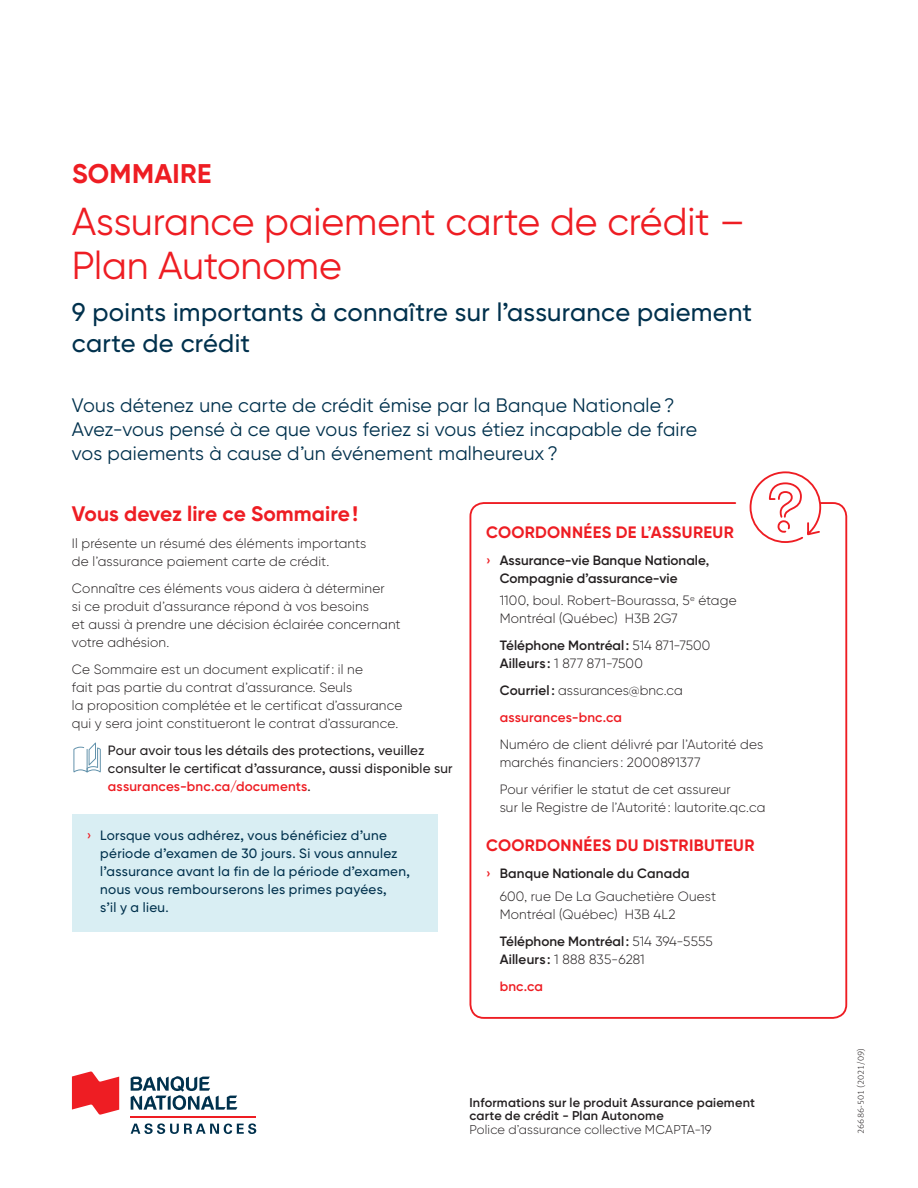
<style>
.page{position:relative;width:918px;height:1188px;background:#fff}
.page>*{position:absolute;margin:0;border:0;box-sizing:border-box;transform-origin:0 0}
.t1{font:39px/43.5px "Gilroy BN";letter-spacing:-.005em;color:#ee1d23}
.t2{font:700 27px "Gilroy BN";letter-spacing:.01em;color:#ee1d23}
.t3{font:500 25.5px/31.5px "Gilroy BN";letter-spacing:.01em;color:#00314d}
.t4{font:700 21px "Gilroy BN";color:#ee1d23}
.t5{font:19.5px/24px "Gilroy BN";letter-spacing:.01em;color:#00314d}
.t6{font:700 16.5px "Gilroy BN";letter-spacing:.02em;color:#ee1d23}
.t7{font:300 13.5px/18px "Gilroy BN";letter-spacing:.01em;color:#231f20}
.t8{font:500 13.5px/18px "Gilroy BN";letter-spacing:.025em;color:#00314d}
.t9{font:500 13.5px/18px "Gilroy BN";letter-spacing:.015em;color:#231f20}
.t10{font:600 13.5px/18px "Gilroy BN";letter-spacing:.005em;color:#231f20}
.t11{font:600 12.75px/13.5px "Gilroy BN";letter-spacing:.015em;color:#231f20}
.t12{font:300 12.75px "Gilroy BN";letter-spacing:.01em;color:#231f20}
.t13{font:300 9px "Meta OT";letter-spacing:.005em;color:#231f20}
.s1{font-weight:600;color:#ee1d23}
.s2{font-size:13.8px;color:#ee1d23}
.s3{color:#ee1d23}
.s4{font-weight:300}
.s5{font-weight:600}
</style>
<div class="page">
<svg style="left:73px;top:743px;width:28px;height:29px"></svg>
<div style="left:72px;top:814px;width:366px;height:118px;background:#d9eef3"></div>
<svg style="left:749px;top:471px;width:73px;height:72px"></svg>
<div style="left:469px;top:502px;width:378px;height:517px;border:2px solid #ee1d23;border-radius:14px"></div>
<svg style="left:72px;top:1071px;width:47px;height:44px"></svg>
<svg style="left:131px;top:1076px;width:106px;height:34px"></svg>
<hr style="left:131px;top:1116px;width:125px;height:1px;background:#ee1d23">
<svg style="left:131px;top:1123px;width:125px;height:11px"></svg>
<h2 class="t2" style="left:72px;top:157px;width:141px">SOMMAIRE</h2>
<h1 class="t1" style="left:72px;top:200px;width:675px">Assurance paiement carte de crédit –<br>Plan Autonome</h1>
<h3 class="t3" style="left:72px;top:296px;width:682px">9 points importants à connaître sur l'assurance paiement carte de crédit</h3>
<h3 class="t5" style="left:72px;top:393px;width:627px">Vous détenez une carte de crédit émise par la Banque Nationale?<br>Avez-vous pensé à ce que vous feriez si vous étiez incapable de faire vos paiements à cause d’un événement malheureux ?</h3>
<h3 class="t4" style="left:72px;top:500px;width:288px">Vous devez lire ce Sommaire!</h3>
<p class="t7" style="left:72px;top:534px;width:296px">Il présente un résumé des éléments importants de l’assurance paiement carte de crédit.</p>
<p class="t7" style="left:72px;top:579px;width:330px">Connaître ces éléments vous aidera à déterminer<br>si ce produit d’assurance répond à vos besoins<br>et aussi à prendre une décision éclairée concernant votre adhésion.</p>
<p class="t7" style="left:72px;top:660px;width:332px">Ce Sommaire est un document explicatif: il ne<br>fait pas partie du contrat d’assurance. Seuls<br>la proposition complétée et le certificat d'assurance qui y sera joint constitueront le contrat d'assurance.</p>
<p class="t9" style="left:108px;top:741px;width:346px">Pour avoir tous les détails des protections, veuillez consulter le certificat d’assurance, aussi disponible sur <span class="s1">assurances-bnc.ca/documents</span>.</p>
<p class="t8" style="left:100px;top:826px;width:311px;text-indent:-14px"><span class="s2">›</span> Lorsque vous adhérez, vous bénéficiez d’une période d’examen de 30 jours. Si vous annulez l’assurance avant la fin de la période d’examen, nous vous rembourserons les primes payées,<br>s’il y a lieu.</p>
<p class="t6" style="left:486px;top:522px;width:249px">COORDONNÉES DE L’ASSUREUR</p>
<p class="t10" style="left:500px;top:551px;width:211px;text-indent:-14px"><span class="s3">›</span> Assurance-vie Banque Nationale,<br>Compagnie d’assurance-vie</p>
<p class="t7" style="left:500px;top:592px;width:238px">1100, boul. Robert-Bourassa, 5<sup>e</sup> étage<br>Montréal (Québec) H3B 2G7</p>
<p class="t10" style="left:500px;top:637px;width:212px">Téléphone Montréal: <span class="s4">514 871-7500<br></span>Ailleurs : <span class="s4">1 877 871-7500</span></p>
<p class="t7" style="left:500px;top:677px;width:185px;line-height:27px"><span class="s5">Courriel:</span> assurances@bnc.ca <span class="s1">assurances-bnc.ca</span></p>
<p class="t7" style="left:500px;top:736px;width:265px">Numéro de client délivré par l’Autorité des marchés financiers : 2000891377</p>
<p class="t7" style="left:500px;top:781px;width:267px">Pour vérifier le statut de cet assureur<br>sur le Registre de l’Autorité: lautorite.qc.ca</p>
<p class="t6" style="left:486px;top:835px;width:270px">COORDONNÉES DU DISTRIBUTEUR</p>
<p class="t7" style="left:500px;top:862px;width:218px;line-height:22.5px;text-indent:-14px"><span class="s1">›</span> <span class="s5">Banque Nationale du Canada<br></span>600, rue De La Gauchetière Ouest</p>
<p class="t7" style="left:500px;top:901px;width:214px;line-height:27px">Montréal (Québec) H3B 4L2<br><span class="s5">Téléphone Montréal:</span> 514 394-5555</p>
<p class="t7" style="left:500px;top:946px;width:147px;line-height:27px"><span class="s5">Ailleurs :</span> 1 888 835-6281 <span class="s1">bnc.ca</span></p>
<p class="t11" style="left:470px;top:1096px;width:287px">Informations sur le produit Assurance paiement carte de crédit - Plan Autonome</p>
<p class="t12" style="left:470px;top:1122px;width:244px">Police d'assurance collective MCAPTA-19</p>
<p class="t13" style="left:855px;top:1134px;width:88px;rotate:-90deg">26686-501 (2021/09)</p>
</div>
